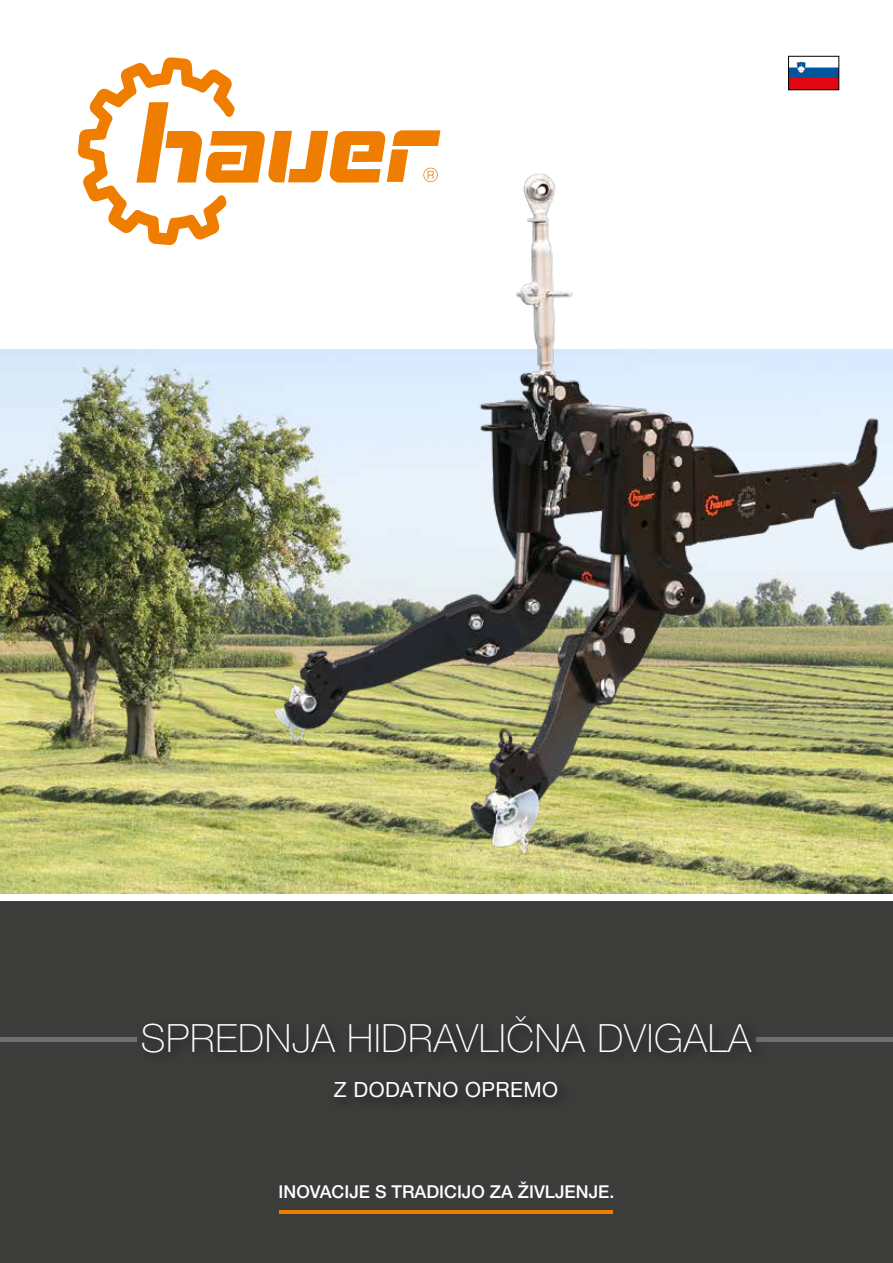
<style>
.page{position:relative;width:893px;height:1263px;background:#fff}
.page>*{position:absolute;margin:0;border:0;box-sizing:border-box;transform-origin:0 0}
.t1{font:100 39px "Helvetica Neue LT Pro";letter-spacing:.02em;color:#fff}
.t2{font:21px "Helvetica Neue LT Pro";letter-spacing:.02em;color:#fff}
.t3{font:500 17.7px "Helvetica Neue LT Pro";color:#fff}
</style>
<div class="page">
<img style="left:0;top:349px;width:193px;height:544px">
<svg style="left:78px;top:57px;width:115px;height:188px"></svg>
<div style="left:0;top:901px;width:893px;height:362px;background:#3c3c3b"></div>
<img style="left:193px;top:55px;width:700px;height:839px">
<hr style="left:0;top:1037px;width:136px;height:4px;background:#706f6f">
<hr style="left:757px;top:1037px;width:136px;height:4px;background:#706f6f">
<div style="left:137px;top:1010px;width:629px;height:102px;background:#3b3b3a"></div>
<hr style="left:280px;top:1210px;width:333px;height:3px;background:#ef7d00">
<svg style="left:790px;top:58px;width:47px;height:30px"></svg>
<div style="left:788px;top:56px;width:51px;height:34px;border:1px solid #000"></div>
<h1 class="t1" style="left:141px;top:1016px;width:612px">SPREDNJA HIDRAVLIČNA DVIGALA</h1>
<p class="t2" style="left:334px;top:1077px;width:226px">Z DODATNO OPREMO</p>
<p class="t3" style="left:279px;top:1181px;width:337px">INOVACIJE S TRADICIJO ZA ŽIVLJENJE.</p>
</div>
